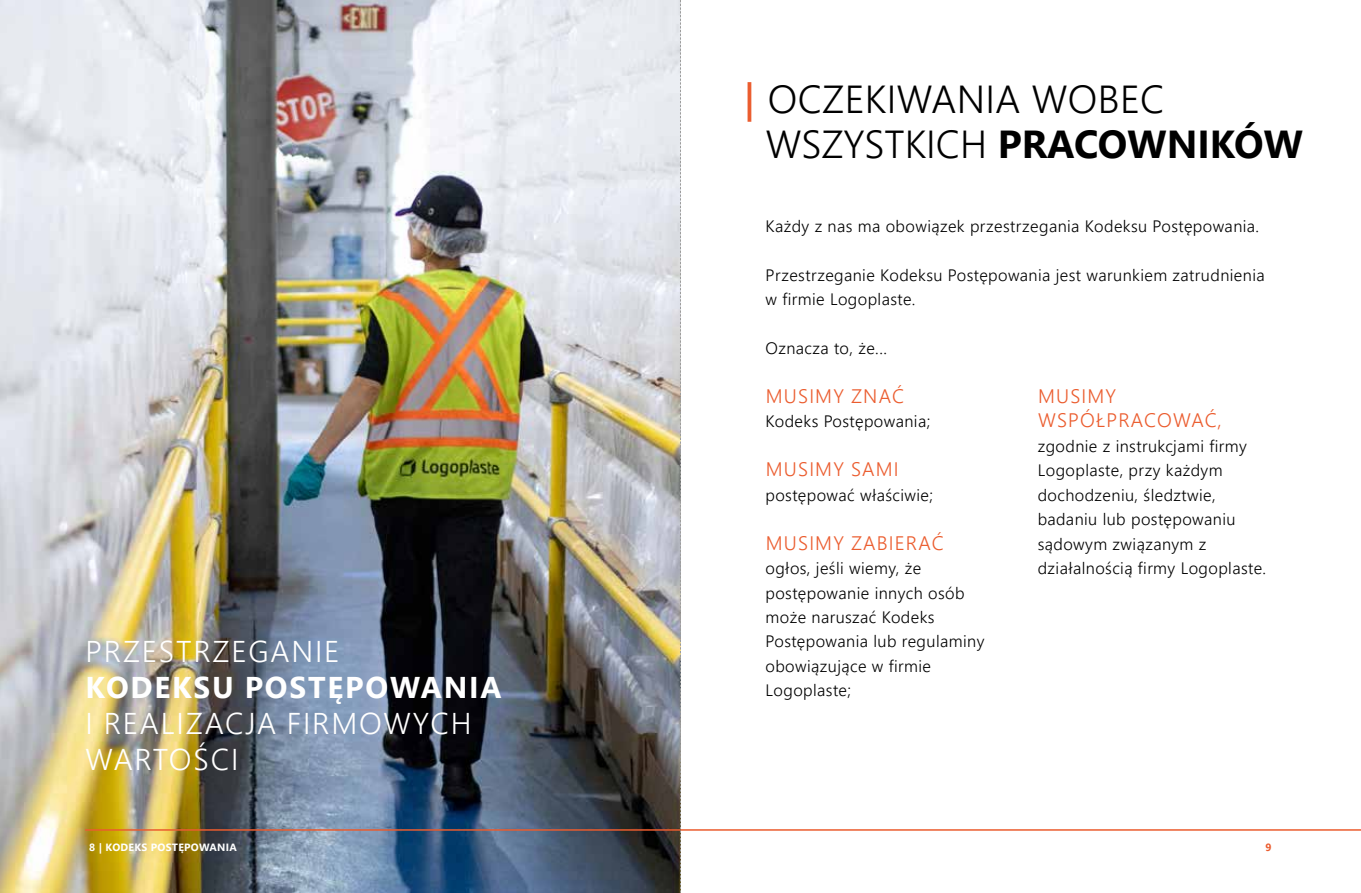
<style>
.page{position:relative;width:1361px;height:893px;background:#fff}
.page>*{position:absolute;margin:0;border:0;box-sizing:border-box;transform-origin:0 0}
.t1{font:300 39px/45px "Segoe UI";letter-spacing:.01em;color:#000}
.t2{font:300 30px/36px "Segoe UI";letter-spacing:.06em;color:#fff}
.t3{font:700 30px "Segoe UI";letter-spacing:.06em;color:#fff}
.t4{font:300 19.5px/24.5px "Segoe UI";letter-spacing:.06em;color:#eb5c2e}
.t5{font:300 16.5px/24.5px "Segoe UI";letter-spacing:.025em;color:#000}
.t6{font:700 10.5px "Segoe UI";letter-spacing:.025em;color:#fff}
.t7{font:700 10.5px "Segoe UI";color:#eb5c2e}
.s1{font-weight:600;color:#eb5c2e}
.s2{font-weight:700}
</style>
<div class="page">
<img style="left:0;top:0;width:680px;height:893px">
<hr style="left:85px;top:829px;width:595px;height:2px;background:#eb5c2e">
<hr style="left:680px;top:829px;width:681px;height:2px;background:#eb5c2e">
<svg style="left:680px;top:0;width:1px;height:893px"></svg>
<h2 class="t2" style="left:86px;top:633px;width:255px">PRZESTRZEGANIE</h2>
<h2 class="t3" style="left:86px;top:663px;width:418px">KODEKSU POSTĘPOWANIA</h2>
<h2 class="t2" style="left:86px;top:705px;width:387px">I REALIZACJA FIRMOWYCH<br>WARTOŚCI</h2>
<h1 class="t1" style="left:765px;top:76px;width:539px;text-indent:-21px"><span class="s1">|</span> OCZEKIWANIA WOBEC<br>WSZYSTKICH <span class="s2">PRACOWNIKÓW</span></h1>
<p class="t5" style="left:765px;top:213px;width:495px">Każdy z nas ma obowiązek przestrzegania Kodeksu Postępowania.</p>
<p class="t5" style="left:765px;top:262px;width:501px">Przestrzeganie Kodeksu Postępowania jest warunkiem zatrudnienia w firmie Logoplaste.</p>
<p class="t5" style="left:765px;top:335px;width:123px">Oznacza to, że...</p>
<p class="t4" style="left:766px;top:383px;width:140px">MUSIMY ZNAĆ</p>
<p class="t5" style="left:765px;top:409px;width:166px">Kodeks Postępowania;</p>
<p class="t4" style="left:766px;top:457px;width:134px">MUSIMY SAMI</p>
<p class="t5" style="left:765px;top:482px;width:169px">postępować właściwie;</p>
<p class="t4" style="left:766px;top:530px;width:179px">MUSIMY ZABIERAĆ</p>
<p class="t5" style="left:765px;top:555px;width:220px">ogłos, jeśli wiemy, że postępowanie innych osób może naruszać Kodeks<br>Postępowania lub regulaminy obowiązujące w firmie<br>Logoplaste;</p>
<p class="t4" style="left:1038px;top:383px;width:185px">MUSIMY<br>WSPÓŁPRACOWAĆ,</p>
<p class="t5" style="left:1037px;top:433px;width:230px">zgodnie z instrukcjami firmy<br>Logoplaste, przy każdym dochodzeniu, śledztwie, badaniu lub postępowaniu sądowym związanym z działalnością firmy Logoplaste.</p>
<p class="t6" style="left:89px;top:838px;width:149px">8 | KODEKS POSTĘPOWANIA</p>
<p class="t7" style="left:1265px;top:838px;width:8px">9</p>
</div>
